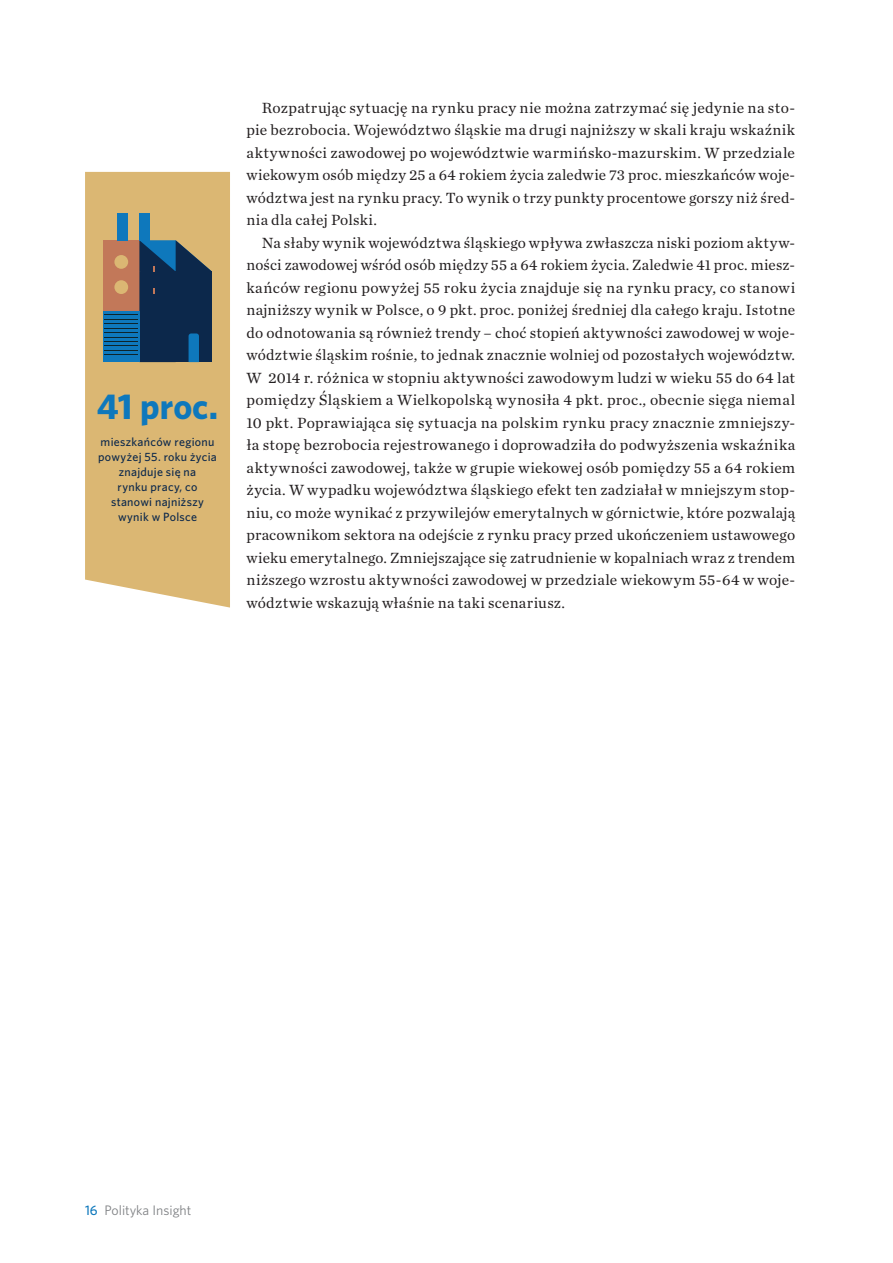
<style>
.page{position:relative;width:893px;height:1263px;background:#fff}
.page>*{position:absolute;margin:0;border:0;box-sizing:border-box;transform-origin:0 0}
._2-Graf_Tytul{font:700 36px "Whitney";letter-spacing:-.005em;color:#0e78bc}
._1-Text_body{font:15.45px/22.5px "Chronicle Text G1";letter-spacing:.02em;color:#231f20;text-align:justify}
.t1{font:13.8px "Whitney";color:#808285}
.paginacja{font:500 12px/15px "Whitney";letter-spacing:.025em;color:#0c284b}
.s1{font-weight:500;color:#0e78bc}
</style>
<div class="page">
<div style="left:85px;top:172px;width:145px;height:435px;background:#dbb773"></div>
<svg style="left:103px;top:240px;width:109px;height:122px"></svg>
<div style="left:114px;top:255px;width:14px;height:14px;background:#dbb773;border-radius:50%"></div>
<div style="left:114px;top:280px;width:14px;height:14px;background:#dbb773;border-radius:50%"></div>
<div style="left:103px;top:311px;width:36px;height:51px;background:#0e78bc"></div>
<hr style="left:104px;top:323px;width:34px;height:1px;background:#0d242b">
<hr style="left:104px;top:354px;width:34px;height:1px;background:#0d242b">
<hr style="left:104px;top:328px;width:34px;height:1px;background:#0d242b">
<hr style="left:104px;top:319px;width:34px;height:1px;background:#0d242b">
<hr style="left:104px;top:315px;width:34px;height:1px;background:#0d242b">
<hr style="left:104px;top:332px;width:34px;height:1px;background:#0d242b">
<hr style="left:104px;top:337px;width:34px;height:1px;background:#0d242b">
<hr style="left:104px;top:350px;width:34px;height:1px;background:#0d242b">
<hr style="left:104px;top:346px;width:34px;height:1px;background:#0d242b">
<hr style="left:104px;top:341px;width:34px;height:1px;background:#0d242b">
<div style="left:117px;top:213px;width:10px;height:27px;background:#0e78bc"></div>
<div style="left:139px;top:213px;width:11px;height:27px;background:#0e78bc"></div>
<p class="_2-Graf_Tytul" style="left:97px;top:382px;width:123px">41 proc.</p>
<p class="paginacja" style="left:98px;top:434px;width:120px">mieszkańców regionu powyżej 55. roku życia</p>
<p class="paginacja" style="left:119px;top:464px;width:79px">znajduje się na</p>
<p class="paginacja" style="left:118px;top:479px;width:81px">rynku pracy, co</p>
<p class="paginacja" style="left:111px;top:494px;width:94px">stanowi najniższy</p>
<p class="paginacja" style="left:118px;top:509px;width:81px">wynik w Polsce</p>
<p class="_1-Text_body" style="left:247px;top:95px;width:550px;text-indent:15px">Rozpatrując sytuację na rynku pracy nie można zatrzymać się jedynie na sto&shy;pie bezrobocia. Województwo śląskie ma drugi najniższy w skali kraju wskaźnik aktywności zawodowej po województwie warmińsko-mazurskim. W przedziale wiekowym osób między 25 a 64 rokiem życia zaledwie 73 proc. mieszkańców woje&shy;wództwa jest na rynku pracy. To wynik o trzy punkty procentowe gorszy niż śred&shy;nia dla całej Polski.</p>
<p class="_1-Text_body" style="left:247px;top:230px;width:550px;text-indent:15px">Na słaby wynik województwa śląskiego wpływa zwłaszcza niski poziom aktyw&shy;ności zawodowej wśród osób między 55 a 64 rokiem życia. Zaledwie 41 proc. miesz&shy;kańców regionu powyżej 55 roku życia znajduje się na rynku pracy, co stanowi najniższy wynik w Polsce, o 9 pkt. proc. poniżej średniej dla całego kraju. Istotne do odnotowania są również trendy – choć stopień aktywności zawodowej w woje&shy;wództwie śląskim rośnie, to jednak znacznie wolniej od pozostałych województw.<br>W 2014 r. różnica w stopniu aktywności zawodowym ludzi w wieku 55 do 64 lat pomiędzy Śląskiem a Wielkopolską wynosiła 4 pkt. proc., obecnie sięga niemal 10 pkt. Poprawiająca się sytuacja na polskim rynku pracy znacznie zmniejszy&shy;ła stopę bezrobocia rejestrowanego i doprowadziła do podwyższenia wskaźnika aktywności zawodowej, także w grupie wiekowej osób pomiędzy 55 a 64 rokiem życia. W wypadku województwa śląskiego efekt ten zadziałał w mniejszym stop&shy;niu, co może wynikać z przywilejów emerytalnych w górnictwie, które pozwalają pracownikom sektora na odejście z rynku pracy przed ukończeniem ustawowego wieku emerytalnego. Zmniejszające się zatrudnienie w kopalniach wraz z trendem niższego wzrostu aktywności zawodowej w przedziale wiekowym 55-64 w woje&shy;wództwie wskazują właśnie na taki scenariusz.</p>
<p class="t1" style="left:85px;top:1201px;width:108px"><span class="s1">16</span> Polityka Insight</p>
</div>
